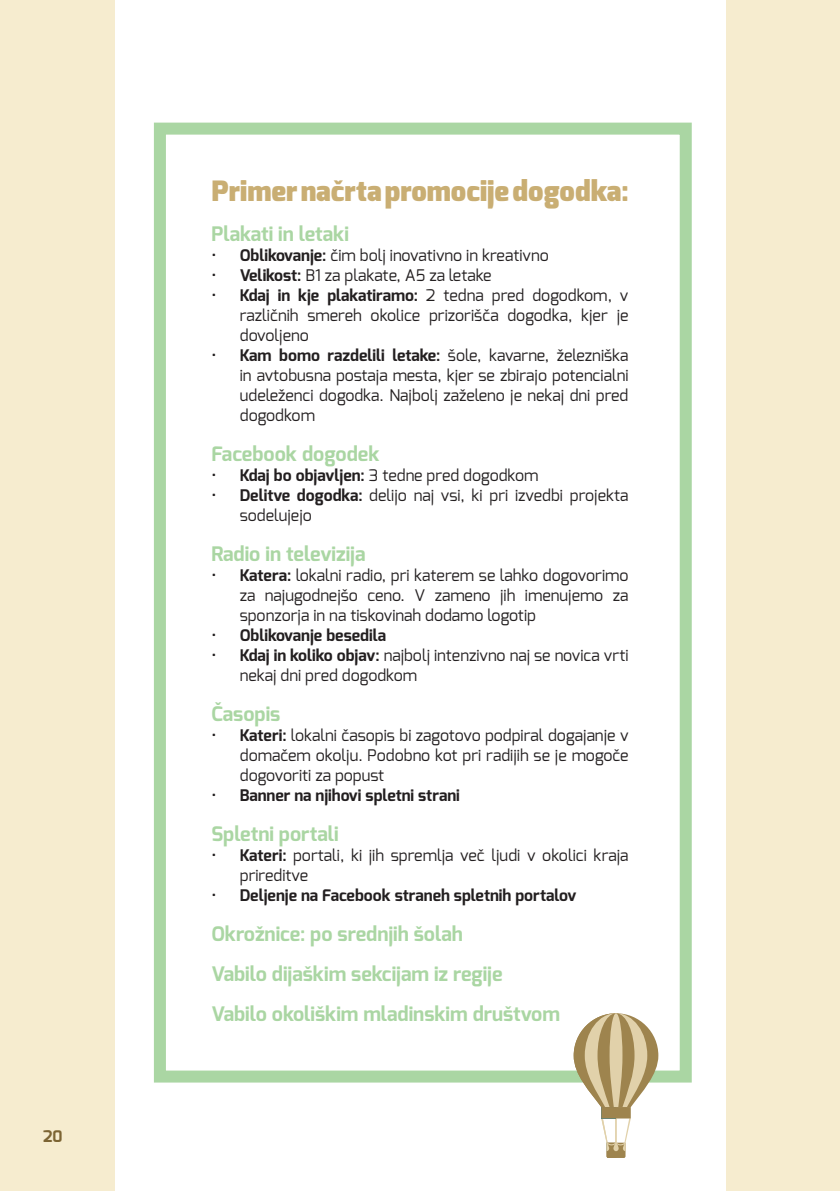
<style>
.page{position:relative;width:840px;height:1191px;background:#fff}
.page>*{position:absolute;margin:0;border:0;box-sizing:border-box;transform-origin:0 0}
.t1{font:900 28px "Exo";color:#c9ae73}
.t2{font:700 20px/40px "Exo";color:#aad6a3}
.t3{font:16px/20px "Exo";color:#231f20;text-align:justify}
.t4{font:700 16px "Exo";color:#231f20}
.t5{font:700 16px "Exo";color:#7c6433}
.s1{font-weight:700}
.s2{font-weight:400}
</style>
<div class="page">
<div style="left:0;top:0;width:839px;height:1191px;background:#f6eccf"></div>
<div style="left:115px;top:0;width:609px;height:1191px;background:#fff"></div>
<div style="left:154px;top:123px;width:537px;height:959px;border:12px solid #aad6a3"></div>
<svg style="left:573px;top:1013px;width:85px;height:145px"></svg>
<p class="t5" style="left:43px;top:1126px;width:21px">20</p>
<h1 class="t1" style="left:211px;top:179px;width:418px">Primer načrta promocije dogodka:</h1>
<p class="t2" style="left:211px;top:214px;width:139px">Plakati in letaki</p>
<p class="t3" style="left:211px;top:245px;width:339px">• <span class="s1">Oblikovanje:</span> čim bolj inovativno in kreativno</p>
<p class="t3" style="left:211px;top:265px;width:281px">• <span class="s1">Velikost:</span> B1 za plakate, A5 za letake</p>
<p class="t3" style="left:240px;top:285px;width:390px;text-indent:-28px">• <span class="s1">Kdaj in kje plakatiramo:</span> 2 tedna pred dogodkom, v različnih smereh okolice prizorišča dogodka, kjer je dovoljeno</p>
<p class="t3" style="left:240px;top:345px;width:390px;text-indent:-28px">• <span class="s1">Kam bomo razdelili letake:</span> šole, kavarne, železniška in avtobusna postaja mesta, kjer se zbirajo potencialni udeleženci dogodka. Najbolj zaželeno je nekaj dni pred dogodkom</p>
<p class="t2" style="left:211px;top:434px;width:170px">Facebook dogodek</p>
<p class="t3" style="left:211px;top:465px;width:328px">• <span class="s1">Kdaj bo objavljen:</span> 3 tedne pred dogodkom</p>
<p class="t3" style="left:240px;top:485px;width:390px;text-indent:-28px">• <span class="s1">Delitve dogodka:</span> delijo naj vsi, ki pri izvedbi projekta sodelujejo</p>
<p class="t2" style="left:211px;top:534px;width:155px">Radio in televizija</p>
<p class="t3" style="left:240px;top:565px;width:390px;text-indent:-28px">• <span class="s1">Katera:</span> lokalni radio, pri katerem se lahko dogovorimo za najugodnejšo ceno. V zameno jih imenujemo za sponzorja in na tiskovinah dodamo logotip</p>
<p class="t4" style="left:211px;top:626px;width:176px"><span class="s2">•</span> Oblikovanje besedila</p>
<p class="t3" style="left:240px;top:645px;width:390px;text-indent:-28px">• <span class="s1">Kdaj in koliko objav:</span> najbolj intenzivno naj se novica vrti nekaj dni pred dogodkom</p>
<p class="t2" style="left:211px;top:694px;width:70px">Časopis</p>
<p class="t3" style="left:240px;top:725px;width:390px;text-indent:-28px">• <span class="s1">Kateri:</span> lokalni časopis bi zagotovo podpiral dogajanje v domačem okolju. Podobno kot pri radijih se je mogoče dogovoriti za popust</p>
<p class="t4" style="left:211px;top:786px;width:250px"><span class="s2">•</span> Banner na njihovi spletni strani</p>
<p class="t2" style="left:211px;top:814px;width:129px">Spletni portali</p>
<p class="t3" style="left:240px;top:845px;width:390px;text-indent:-28px">• <span class="s1">Kateri:</span> portali, ki jih spremlja več ljudi v okolici kraja prireditve</p>
<p class="t4" style="left:211px;top:886px;width:366px"><span class="s2">•</span> Deljenje na Facebook straneh spletnih portalov</p>
<p class="t2" style="left:211px;top:914px;width:350px">Okrožnice: po srednjih šolah<br>Vabilo dijaškim sekcijam iz regije<br>Vabilo okoliškim mladinskim društvom</p>
</div>
